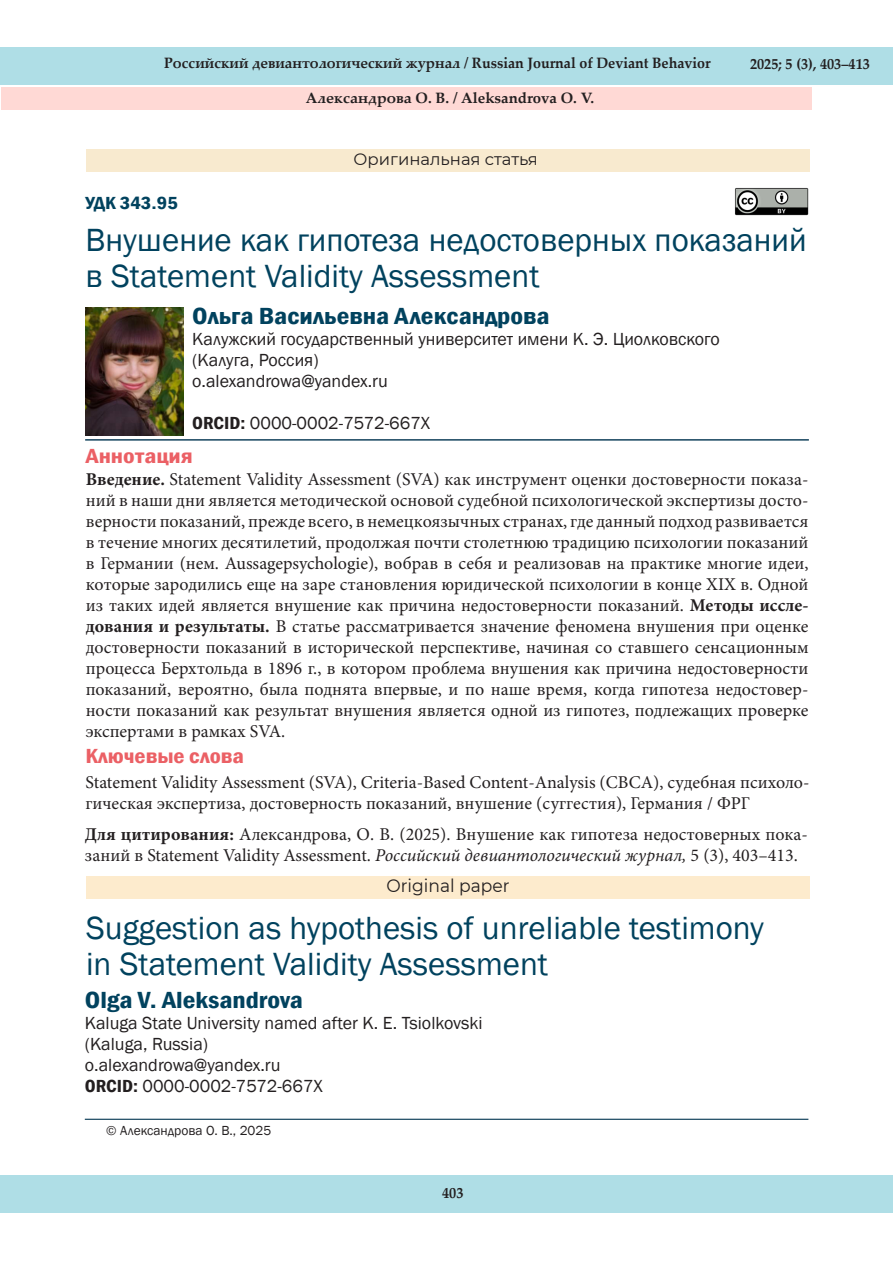
<style>
.page{position:relative;width:893px;height:1263px;background:#fff}
.page>*{position:absolute;margin:0;border:0;box-sizing:border-box;transform-origin:0 0}
.Заголовок_статьи{font:33px/36px "Franklin Gothic";color:#01425e}
.t1{font:600 condensed 24px "Franklin Gothic";color:#01425e;scale:1.15 1}
.t2{font:600 condensed 21px "Franklin Gothic";color:#eb6065;scale:1.15 1}
.t3{font:600 condensed 21px "Franklin Gothic";color:#eb6065;scale:1.2 1}
.Текст_статьи{font:18px/21px "Minion Pro";color:#231f20}
.t4{font:18px "Franklin Gothic";color:#231f20}
.t5{font:18px "Montserrat";color:#231f20;scale:.95 1}
.t6{font:600 condensed 18px "Franklin Gothic";color:#01425e;scale:1.15 1}
.t7{font:16.5px "Montserrat";color:#231f20}
.t8{font:700 15px "Palatino Linotype";color:#231f20;scale:.95 1}
.t9{font:700 15px "Palatino Linotype";color:#231f20}
.t10{font:13.5px "Franklin Gothic";color:#231f20}
.s1{font-weight:600;font-stretch:condensed}
.s2{font-weight:700}
.s3{font-style:italic}
</style>
<div class="page">
<div style="left:0;top:48px;width:893px;height:37px;background:#afdee6"></div>
<div style="left:0;top:1175px;width:893px;height:38px;background:#afdee6"></div>
<div style="left:1px;top:88px;width:811px;height:22px;background:#ffd9d5"></div>
<img style="left:735px;top:188px;width:73px;height:27px">
<div style="left:86px;top:149px;width:724px;height:23px;background:#f8eacf"></div>
<hr style="left:85px;top:439px;width:724px;height:2px;background:#14435d">
<hr style="left:85px;top:1119px;width:723px;height:1px;background:#14435d">
<img style="left:85px;top:308px;width:99px;height:128px">
<div style="left:86px;top:876px;width:723px;height:22px;background:#fdebcd"></div>
<p class="t8" style="left:164px;top:53px;width:577px">Российский девиантологический журнал / Russian Journal of Deviant Behavior</p>
<p class="t8" style="left:750px;top:53px;width:128px">2025; 5 (3), 403–413</p>
<p class="t9" style="left:306px;top:88px;width:290px">Александрова О. В. / Aleksandrova O. V.</p>
<p class="t6" style="left:85px;top:191px;width:82px">УДК 343.95</p>
<p class="t7" style="left:353px;top:148px;width:186px">Оригинальная статья</p>
<p class="Заголовок_статьи" style="left:86px;top:223px;width:723px">Внушение как гипотеза недостоверных показаний в Statement Validity Assessment</p>
<p class="t1" style="left:192px;top:300px;width:312px">Ольга Васильевна Александрова</p>
<p class="t4" style="left:192px;top:328px;width:529px">Калужский государственный университет имени К. Э. Циолковского</p>
<p class="t4" style="left:192px;top:349px;width:128px">(Калуга, Россия)</p>
<p class="t4" style="left:192px;top:370px;width:197px">o.alexandrowa@yandex.ru</p>
<p class="t4" style="left:192px;top:412px;width:240px"><span class="s1">ORCID:</span> 0000-0002-7572-667X</p>
<p class="t3" style="left:86px;top:442px;width:91px">Аннотация</p>
<p class="Текст_статьи" style="left:86px;top:469px;width:724px;text-align:justify"><span class="s2">Введение.</span> Statement Validity Assessment (SVA) как инструмент оценки достоверности показа&shy;ний в наши дни является методической основой судебной психологической экспертизы досто&shy;верности показаний, прежде всего, в немецкоязычных странах, где данный подход развивается в течение многих десятилетий, продолжая почти столетнюю традицию психологии показаний в Германии (нем. Aussagepsychologie), вобрав в себя и реализовав на практике многие идеи, которые зародились еще на заре становления юридической психологии в конце XIX в. Одной из таких идей является внушение как причина недостоверности показаний. <span class="s2">Методы иссле&shy;дования и результаты.</span> В статье рассматривается значение феномена внушения при оценке достоверности показаний в исторической перспективе, начиная со ставшего сенсационным процесса Берхтольда в 1896 г., в котором проблема внушения как причина недостоверности показаний, вероятно, была поднята впервые, и по наше время, когда гипотеза недостовер&shy;ности показаний как результат внушения является одной из гипотез, подлежащих проверке экспертами в рамках SVA.</p>
<p class="t2" style="left:85px;top:742px;width:140px">Ключевые слова</p>
<p class="Текст_статьи" style="left:86px;top:771px;width:725px">Statement Validity Assessment (SVA), Criteria-Based Content-Analysis (CBCA), судебная психоло&shy;гическая экспертиза, достоверность показаний, внушение (суггестия), Германия / ФРГ</p>
<p class="Текст_статьи" style="left:85px;top:824px;width:724px"><span class="s2">Для цитирования:</span> Александрова, О. В. (2025). Внушение как гипотеза недостоверных пока&shy;заний в Statement Validity Assessment. <span class="s3">Российский девиантологический журнал,</span> 5 (3), 403–413.</p>
<p class="t5" style="left:386px;top:873px;width:131px">Original paper</p>
<p class="Заголовок_статьи" style="left:86px;top:910px;width:679px">Suggestion as hypothesis of unreliable testimony</p>
<p class="Заголовок_статьи" style="left:86px;top:946px;width:464px">in Statement Validity Assessment</p>
<p class="t1" style="left:85px;top:983px;width:191px">Olga V. Aleksandrova</p>
<p class="t4" style="left:85px;top:1011px;width:399px">Kaluga State University named after K. E. Tsiolkovski</p>
<p class="t4" style="left:85px;top:1032px;width:125px">(Kaluga, Russia)</p>
<p class="t4" style="left:85px;top:1053px;width:197px">o.alexandrowa@yandex.ru</p>
<p class="t4" style="left:85px;top:1074px;width:240px"><span class="s1">ORCID:</span> 0000-0002-7572-667X</p>
<p class="t10" style="left:106px;top:1122px;width:167px">© Александрова О. В., 2025</p>
<p class="t8" style="left:442px;top:1182px;width:24px">403</p>
</div>
